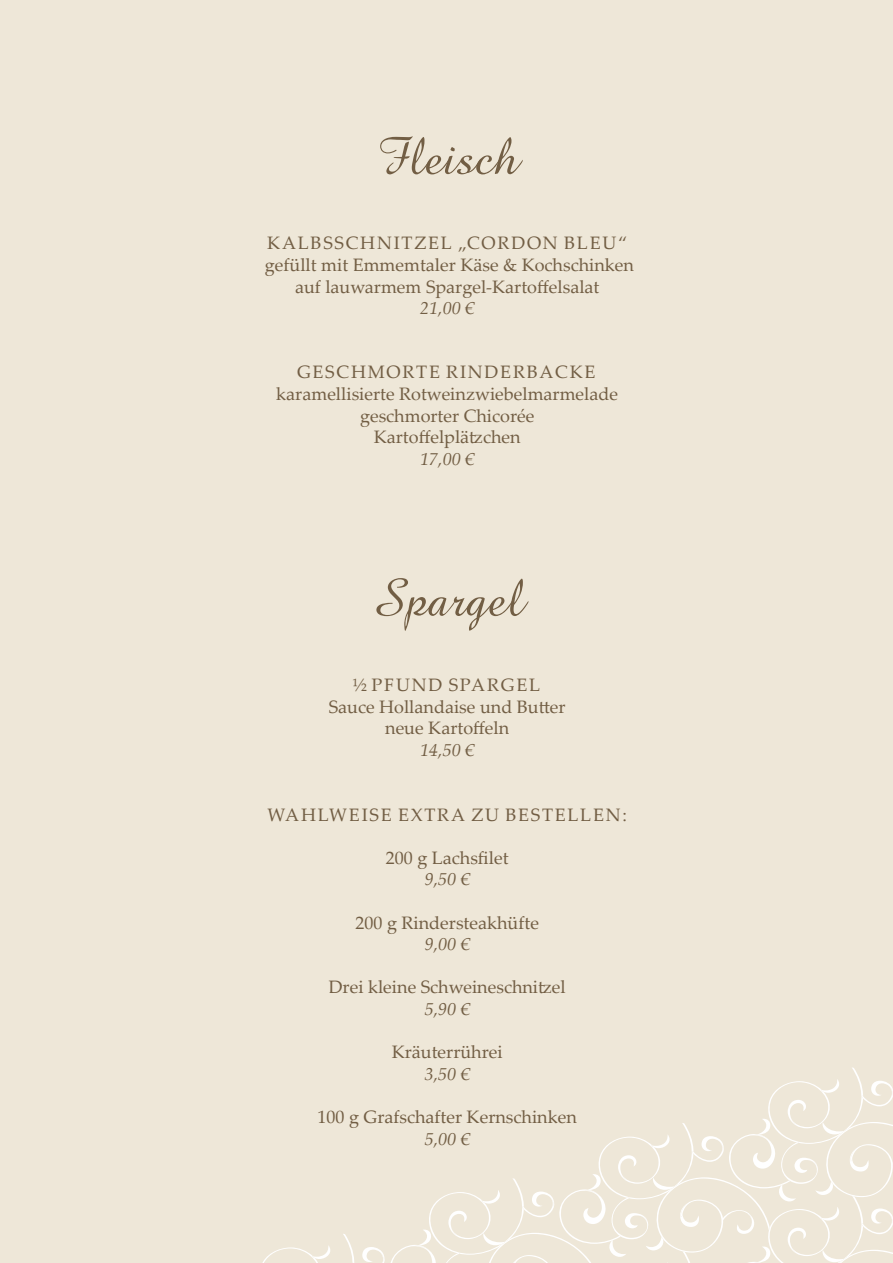
<style>
.page{position:relative;width:893px;height:1263px;background:#eee7d8}
.page>*{position:absolute;margin:0;border:0;box-sizing:border-box;transform-origin:0 0}
.t1{font:54px "Amaze Normal";color:#725e44}
.t2{font:18px/21.6px "Palatino Linotype";color:#725e44;text-align:center}
.t3{font:italic 18px "Palatino Linotype";color:#725e44}
.t4{font:18px "Palatino Linotype";letter-spacing:.095em;color:#725e44}
</style>
<div class="page">
<svg style="left:262px;top:1067px;width:631px;height:196px"></svg>
<h1 class="t1" style="left:376px;top:121px;width:144px">Fleisch</h1>
<p class="t2" style="left:265px;top:232px;width:371px">KALBSSCHNITZEL „CORDON BLEU“ gefüllt mit Emmemtaler Käse &amp; Kochschinken auf lauwarmem Spargel-Kartoffelsalat</p>
<p class="t3" style="left:420px;top:295px;width:55px">21,00 €</p>
<p class="t2" style="left:276px;top:361px;width:343px">GESCHMORTE RINDERBACKE karamellisierte Rotweinzwiebelmarmelade geschmorter Chicorée<br>Kartoffelplätzchen</p>
<p class="t3" style="left:420px;top:446px;width:55px">17,00 €</p>
<h1 class="t1" style="left:371px;top:563px;width:155px">Spargel</h1>
<p class="t2" style="left:329px;top:673px;width:238px">½ PFUND SPARGEL<br>Sauce Hollandaise und Butter neue Kartoffeln</p>
<p class="t3" style="left:420px;top:737px;width:55px">14,50 €</p>
<p class="t4" style="left:267px;top:802px;width:361px">WAHLWEISE EXTRA ZU BESTELLEN:</p>
<p class="t2" style="left:386px;top:846px;width:124px">200 g Lachsfilet</p>
<p class="t3" style="left:425px;top:866px;width:46px">9,50 €</p>
<p class="t2" style="left:355px;top:911px;width:185px">200 g Rindersteakhüfte</p>
<p class="t3" style="left:425px;top:931px;width:46px">9,00 €</p>
<p class="t2" style="left:329px;top:976px;width:239px">Drei kleine Schweineschnitzel</p>
<p class="t3" style="left:425px;top:996px;width:46px">5,90 €</p>
<p class="t2" style="left:392px;top:1041px;width:113px">Kräuterrührei</p>
<p class="t3" style="left:425px;top:1061px;width:46px">3,50 €</p>
<p class="t2" style="left:318px;top:1105px;width:261px">100 g Grafschafter Kernschinken</p>
<p class="t3" style="left:425px;top:1126px;width:46px">5,00 €</p>
</div>
